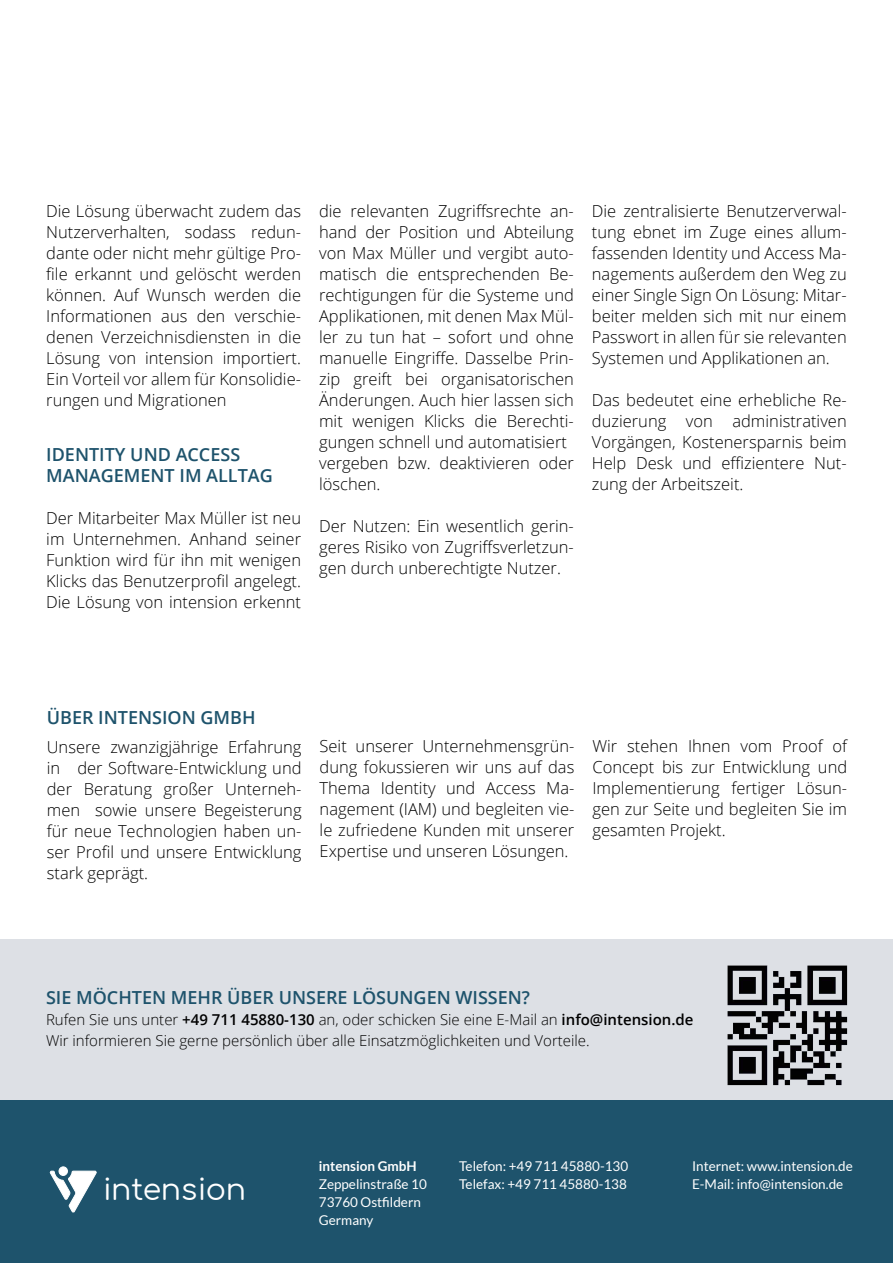
<style>
.page{position:relative;width:893px;height:1263px;background:#fff}
.page>*{position:absolute;margin:0;border:0;box-sizing:border-box;transform-origin:0 0}
.t1{font:30px "Comfortaa";letter-spacing:-.02em;color:#fff}
.Zwischenüberschrift{font:600 18px/21.6px "Open Sans";color:#1e536c}
.Fließtext_11pt{font:300 16.5px/21px "Open Sans";color:#000;text-align:justify}
.Fließtext_10pt{font:300 15px "Open Sans";color:#000}
.Fließtext_Footer{font:13.5px "Lato";color:#fff}
.Fließtext_Footer-2{font:700 13.5px "Lato";color:#fff}
.s1{font-weight:600}
</style>
<div class="page">
<div style="left:0;top:1100px;width:893px;height:163px;background:#1e536c"></div>
<div style="left:0;top:939px;width:893px;height:160px;background:#dde0e5"></div>
<img style="left:728px;top:965px;width:120px;height:120px">
<svg style="left:50px;top:1170px;width:47px;height:43px"></svg>
<div style="left:59px;top:1167px;width:8px;height:8px;background:#fff;border-radius:50%"></div>
<div style="left:59px;top:1166px;width:9px;height:10px;border:1px solid #fff;border-radius:50%"></div>
<p class="Fließtext_11pt" style="left:46px;top:200px;width:256px">Die Lösung überwacht zudem das Nutzerverhalten, sodass redun&shy;dante oder nicht mehr gültige Pro&shy;file erkannt und gelöscht werden können. Auf Wunsch werden die Informationen aus den verschie&shy;denen Verzeichnisdiensten in die Lösung von intension importiert.<br>Ein Vorteil vor allem für Konsolidie&shy;rungen und Migrationen</p>
<p class="Zwischenüberschrift" style="left:46px;top:443px;width:228px">IDENTITY UND ACCESS<br>MANAGEMENT IM ALLTAG</p>
<p class="Fließtext_11pt" style="left:46px;top:507px;width:256px">Der Mitarbeiter Max Müller ist neu im Unternehmen. Anhand seiner Funktion wird für ihn mit wenigen Klicks das Benutzerprofil angelegt.<br>Die Lösung von intension erkennt</p>
<p class="Fließtext_11pt" style="left:319px;top:200px;width:256px">die relevanten Zugriffsrechte an&shy;hand der Position und Abteilung von Max Müller und vergibt auto&shy;matisch die entsprechenden Be&shy;rechtigungen für die Systeme und Applikationen, mit denen Max Mül&shy;ler zu tun hat – sofort und ohne manuelle Eingriffe. Dasselbe Prin&shy;zip greift bei organisatorischen Änderungen. Auch hier lassen sich mit wenigen Klicks die Berechti&shy;gungen schnell und automatisiert</p>
<p class="Fließtext_11pt" style="left:319px;top:452px;width:256px">vergeben bzw. deaktivieren oder löschen.</p>
<p class="Fließtext_11pt" style="left:319px;top:515px;width:256px">Der Nutzen: Ein wesentlich gerin&shy;geres Risiko von Zugriffsverletzun&shy;gen durch unberechtigte Nutzer.</p>
<p class="Fließtext_11pt" style="left:592px;top:200px;width:256px">Die zentralisierte Benutzerverwal&shy;tung ebnet im Zuge eines allum&shy;fassenden Identity und Access Ma&shy;nagements außerdem den Weg zu einer Single Sign On Lösung: Mitar&shy;beiter melden sich mit nur einem Passwort in allen für sie relevanten Systemen und Applikationen an.</p>
<p class="Fließtext_11pt" style="left:592px;top:389px;width:256px">Das bedeutet eine erhebliche Re&shy;duzierung von administrativen Vorgängen, Kostenersparnis beim Help Desk und effizientere Nut&shy;zung der Arbeitszeit.</p>
<p class="Zwischenüberschrift" style="left:47px;top:706px;width:210px">ÜBER INTENSION GMBH</p>
<p class="Fließtext_11pt" style="left:47px;top:736px;width:256px">Unsere zwanzigjährige Erfahrung in der Software-Entwicklung und der Beratung großer Unterneh&shy;men sowie unsere Begeisterung für neue Technologien haben un&shy;ser Profil und unsere Entwicklung stark geprägt.</p>
<p class="Fließtext_11pt" style="left:320px;top:735px;width:256px">Seit unserer Unternehmensgrün&shy;dung fokussieren wir uns auf das Thema Identity und Access Ma&shy;nagement (IAM) und begleiten vie&shy;le zufriedene Kunden mit unserer Expertise und unseren Lösungen.</p>
<p class="Fließtext_11pt" style="left:592px;top:735px;width:256px">Wir stehen Ihnen vom Proof of Concept bis zur Entwicklung und Implementierung fertiger Lösun&shy;gen zur Seite und begleiten Sie im gesamten Projekt.</p>
<p class="Zwischenüberschrift" style="left:46px;top:986px;width:486px">SIE MÖCHTEN MEHR ÜBER UNSERE LÖSUNGEN WISSEN?</p>
<p class="Fließtext_10pt" style="left:46px;top:1009px;width:649px">Rufen Sie uns unter <span class="s1">+49 711 45880-130</span> an, oder schicken Sie eine E-Mail an <span class="s1">info@intension.de</span></p>
<p class="Fließtext_10pt" style="left:46px;top:1030px;width:545px">Wir informieren Sie gerne persönlich über alle Einsatzmöglichkeiten und Vorteile.</p>
<p class="t1" style="left:103px;top:1162px;width:144px">intension</p>
<p class="Fließtext_Footer-2" style="left:319px;top:1159px;width:99px">intension GmbH</p>
<p class="Fließtext_Footer" style="left:319px;top:1177px;width:110px">Zeppelinstraße 10</p>
<p class="Fließtext_Footer" style="left:319px;top:1195px;width:104px">73760 Ostfildern</p>
<p class="Fließtext_Footer" style="left:319px;top:1213px;width:56px">Germany</p>
<p class="Fließtext_Footer" style="left:459px;top:1159px;width:171px">Telefon: +49 711 45880-130</p>
<p class="Fließtext_Footer" style="left:459px;top:1177px;width:169px">Telefax: +49 711 45880-138</p>
<p class="Fließtext_Footer" style="left:692px;top:1159px;width:162px">Internet: www.intension.de</p>
<p class="Fließtext_Footer" style="left:692px;top:1177px;width:153px">E-Mail: info@intension.de</p>
</div>
